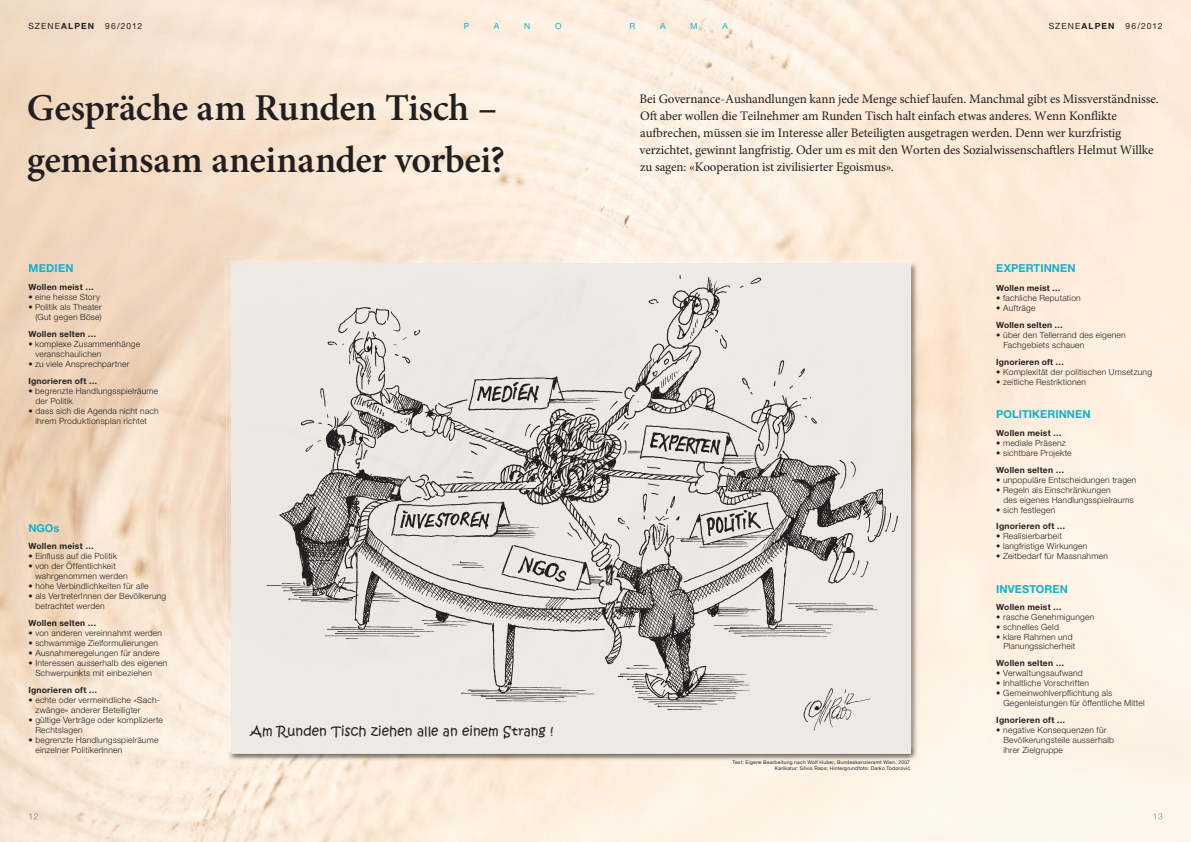
<style>
.page{position:relative;width:1191px;height:842px;background:#fff}
.page>*{position:absolute;margin:0;border:0;box-sizing:border-box;transform-origin:0 0}
.t1{font:600 38px "Minion Pro";letter-spacing:-.01em;color:#231f20}
.t2{font:13px/17px "Minion Pro";letter-spacing:-.01em;color:#231f20}
.t3{font:13px "Kristen ITC";letter-spacing:.005em;color:#231f20}
.t4{font:700 11px "Helvetica Neue LT Pro";letter-spacing:.01em;color:#1aaec8}
.t5{font:300 8.5px/10px "Helvetica Neue LT Pro";letter-spacing:.025em;color:#231f20}
.t6{font:700 8.5px "Helvetica Neue LT Pro";letter-spacing:.025em;color:#231f20}
.t7{font:8.5px "Helvetica Neue LT Pro";letter-spacing:.12em;color:#231f20}
.t8{font:8.5px "Helvetica Neue LT Pro";color:#1aaec8}
.t9{font:5px/6px "Helvetica Neue LT Pro";letter-spacing:.04em;color:#231f20;text-align:right}
.s1{font-weight:700}
</style>
<div class="page">
<img style="left:0;top:606px;width:245px;height:236px">
<img style="left:245px;top:761px;width:560px;height:81px">
<svg style="left:29px;top:813px;width:9px;height:6px"></svg>
<svg style="left:1153px;top:813px;width:9px;height:6px"></svg>
<img style="left:224px;top:256px;width:34px;height:499px">
<img style="left:227px;top:737px;width:691px;height:24px">
<img style="left:914px;top:261px;width:4px;height:9px">
<img style="left:227px;top:722px;width:687px;height:33px">
<img style="left:227px;top:261px;width:34px;height:461px">
<div style="left:231px;top:264px;width:679px;height:490px;background:#ede9e5"></div>
<img style="left:244px;top:270px;width:677px;height:467px">
<p class="t7" style="left:28px;top:20px;width:67px">SzEnE<span class="s1">Alpen</span></p>
<p class="t7" style="left:105px;top:20px;width:39px">96/2012</p>
<p class="t8" style="left:464px;top:20px;width:7px">p</p>
<p class="t8" style="left:494px;top:20px;width:7px">a</p>
<p class="t8" style="left:524px;top:20px;width:8px">n</p>
<p class="t8" style="left:555px;top:20px;width:8px">o</p>
<p class="t8" style="left:629px;top:20px;width:7px">r</p>
<p class="t8" style="left:660px;top:20px;width:7px">a</p>
<p class="t8" style="left:690px;top:20px;width:9px">m</p>
<p class="t8" style="left:722px;top:20px;width:7px">a</p>
<p class="t7" style="left:1048px;top:20px;width:67px">SzEnE<span class="s1">Alpen</span></p>
<p class="t7" style="left:1125px;top:20px;width:39px">96/2012</p>
<h1 class="t1" style="left:27px;top:81px;width:472px">Gespräche am Runden Tisch –</h1>
<p class="t2" style="left:639px;top:90px;width:521px">Bei Governance-Aushandlungen kann jede Menge schief laufen. Manchmal gibt es Missverständnisse.<br>Oft aber wollen die Teilnehmer am Runden Tisch halt einfach etwas anderes. Wenn Konflikte aufbrechen, müssen sie im Interesse aller Beteiligten ausgetragen werden. Denn wer kurzfristig verzichtet, gewinnt langfristig. Oder um es mit den Worten des Sozialwissenschaftlers Helmut Willke zu sagen: «Kooperation ist zivilisierter Egoismus».</p>
<h1 class="t1" style="left:27px;top:133px;width:479px">gemeinsam aneinander vorbei?</h1>
<p class="t4" style="left:28px;top:261px;width:47px">MeDIen</p>
<p class="t6" style="left:28px;top:282px;width:67px">Wollen meist …</p>
<p class="t5" style="left:28px;top:292px;width:73px">• eine heisse Story</p>
<p class="t5" style="left:28px;top:302px;width:75px;text-align:right">• Politik als Theater (Gut gegen Böse)</p>
<p class="t6" style="left:28px;top:329px;width:69px">Wollen selten …</p>
<p class="t5" style="left:35px;top:339px;width:106px;text-indent:-7px">• komplexe Zusammenhänge veranschaulichen</p>
<p class="t5" style="left:28px;top:359px;width:103px">• zu viele Ansprechpartner</p>
<p class="t6" style="left:28px;top:375px;width:71px">Ignorieren oft …</p>
<p class="t5" style="left:35px;top:386px;width:124px;text-indent:-7px">• begrenzte Handlungsspielräume der Politik</p>
<p class="t5" style="left:28px;top:406px;width:132px;text-align:center">• dass sich die Agenda nicht nach ihrem Produktionsplan richtet</p>
<p class="t4" style="left:28px;top:521px;width:33px">nGOs</p>
<p class="t6" style="left:28px;top:540px;width:67px">Wollen meist …</p>
<p class="t5" style="left:28px;top:551px;width:90px">• Einfluss auf die Politik</p>
<p class="t5" style="left:35px;top:561px;width:94px;text-indent:-7px">• von der Öffentlichkeit wahrgenommen werden</p>
<p class="t5" style="left:28px;top:581px;width:122px">• hohe Verbindlichkeiten für alle</p>
<p class="t5" style="left:35px;top:591px;width:132px;text-indent:-7px">• als VertreterInnen der Bevölkerung betrachtet werden</p>
<p class="t6" style="left:28px;top:617px;width:69px">Wollen selten …</p>
<p class="t5" style="left:28px;top:628px;width:135px">• von anderen vereinnahmt werden</p>
<p class="t5" style="left:28px;top:638px;width:131px">• schwammige Zielformulierungen</p>
<p class="t5" style="left:28px;top:647px;width:133px">• Ausnahmeregelungen für andere</p>
<p class="t5" style="left:35px;top:657px;width:133px;text-indent:-7px">• Interessen ausserhalb des eigenen<br>Schwerpunkts mit einbeziehen</p>
<p class="t6" style="left:28px;top:684px;width:71px">Ignorieren oft …</p>
<p class="t5" style="left:35px;top:694px;width:126px;text-indent:-7px">• echte oder vermeindliche «Sach&shy;zwänge» anderer Beteiligter</p>
<p class="t5" style="left:35px;top:714px;width:129px;text-indent:-7px">• gültige Verträge oder komplizierte<br>Rechtslagen</p>
<p class="t5" style="left:35px;top:734px;width:124px;text-indent:-7px">• begrenzte Handlungsspielräume einzelner PolitikerInnen</p>
<h2 class="t3" style="left:250px;top:722px;width:304px">Am Runden Tisch ziehen alle an einem Strang !</h2>
<p class="t9" style="left:732px;top:759px;width:179px">text: Eigene bearbeitung nach Wolf huber, bundeskanzleramt Wien, 2007 karikatur: Silvio raos; hintergrundfoto: Darko todorović</p>
<p class="t4" style="left:996px;top:261px;width:81px">eXpeRTInnen</p>
<p class="t6" style="left:996px;top:282px;width:66px">Wollen meist …</p>
<p class="t5" style="left:996px;top:293px;width:86px">• fachliche Reputation</p>
<p class="t5" style="left:996px;top:303px;width:41px">• Aufträge</p>
<p class="t6" style="left:996px;top:319px;width:68px">Wollen selten …</p>
<p class="t5" style="left:1003px;top:329px;width:124px;text-indent:-7px">• über den Tellerrand des eigenen<br>Fachgebiets schauen</p>
<p class="t6" style="left:996px;top:356px;width:69px">Ignorieren oft …</p>
<p class="t5" style="left:996px;top:366px;width:157px">• Komplexität der politischen Umsetzung</p>
<p class="t5" style="left:996px;top:376px;width:91px">• zeitliche Restriktionen</p>
<p class="t4" style="left:996px;top:407px;width:96px">pOlITIKeRInnen</p>
<p class="t6" style="left:996px;top:427px;width:67px">Wollen meist …</p>
<p class="t5" style="left:996px;top:437px;width:71px">• mediale Präsenz</p>
<p class="t5" style="left:996px;top:448px;width:77px">• sichtbare Projekte</p>
<p class="t6" style="left:996px;top:464px;width:69px">Wollen selten …</p>
<p class="t5" style="left:996px;top:474px;width:142px">• unpopuläre Entscheidungen tragen</p>
<p class="t5" style="left:1003px;top:484px;width:132px;text-indent:-7px">• Regeln als Einschränkungen<br>des eigenes Handlungsspielraums</p>
<p class="t5" style="left:996px;top:504px;width:60px">• sich festlegen</p>
<p class="t6" style="left:996px;top:521px;width:71px">Ignorieren oft …</p>
<p class="t5" style="left:996px;top:531px;width:67px">• Realisierbarbeit</p>
<p class="t5" style="left:996px;top:541px;width:93px">• langfristige Wirkungen</p>
<p class="t5" style="left:996px;top:551px;width:113px">• Zeitbedarf für Massnahmen</p>
<p class="t4" style="left:996px;top:582px;width:73px">InVeSTORen</p>
<p class="t6" style="left:996px;top:601px;width:67px">Wollen meist …</p>
<p class="t5" style="left:996px;top:611px;width:99px">• rasche Genehmigungen</p>
<p class="t5" style="left:996px;top:621px;width:64px">• schnelles Geld</p>
<p class="t5" style="left:1003px;top:631px;width:74px;text-indent:-7px">• klare Rahmen und<br>Planungssicherheit</p>
<p class="t6" style="left:996px;top:658px;width:69px">Wollen selten …</p>
<p class="t5" style="left:996px;top:668px;width:88px">• Verwaltungsaufwand</p>
<p class="t5" style="left:996px;top:678px;width:94px">• Inhaltliche Vorschriften</p>
<p class="t5" style="left:1003px;top:688px;width:143px;text-indent:-7px">• Gemeinwohlverpflichtung als<br>Gegenleistungen für öffentliche Mittel</p>
<p class="t6" style="left:996px;top:714px;width:71px">Ignorieren oft …</p>
<p class="t5" style="left:1003px;top:725px;width:112px;text-indent:-7px">• negative Konsequenzen für<br>Bevölkerungsteile ausserhalb ihrer Zielgruppe</p>
</div>
